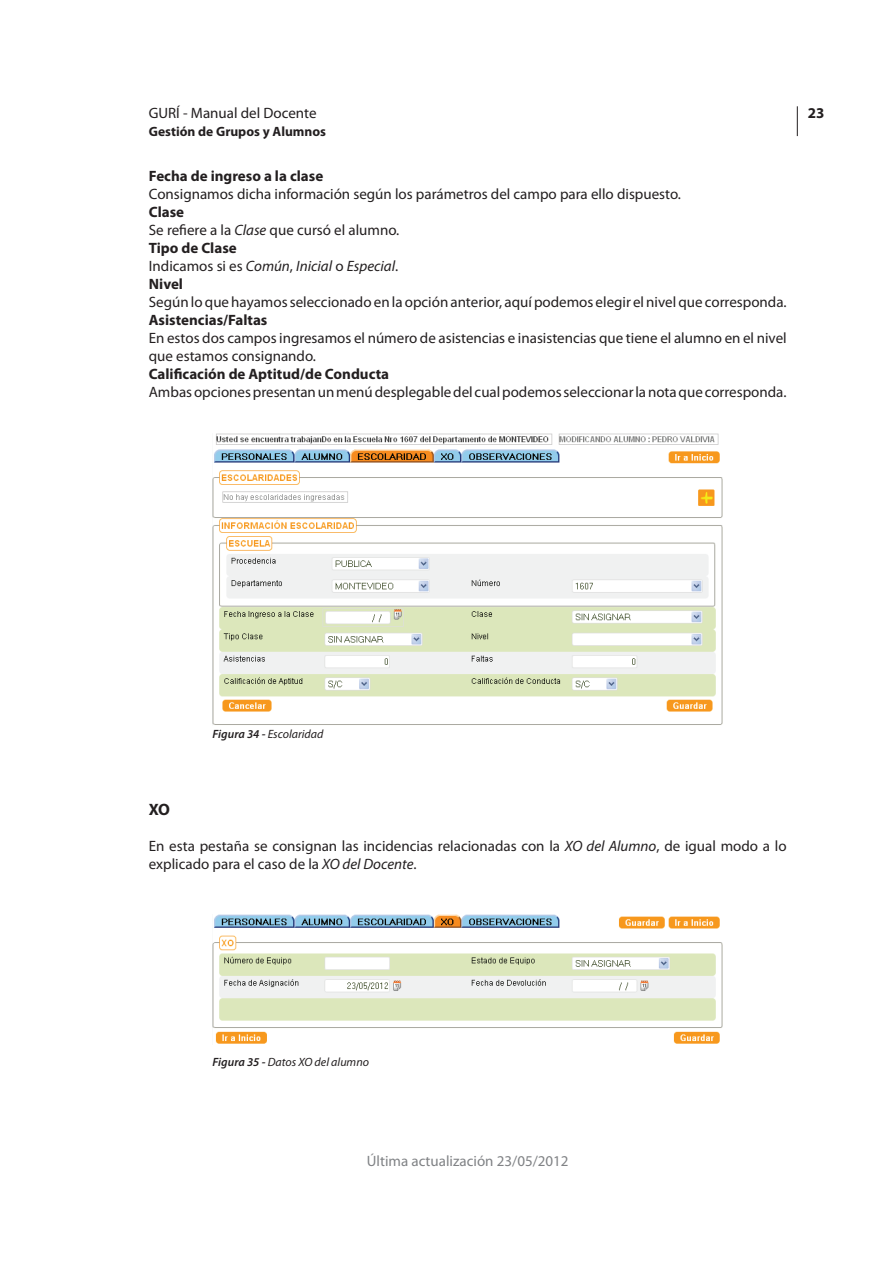
<style>
.page{position:relative;width:893px;height:1263px;background:#fff}
.page>*{position:absolute;margin:0;border:0;box-sizing:border-box;transform-origin:0 0}
.t1{font:700 16.5px "Myriad Pro";color:#231f20}
.t2{font:15px/18px "Myriad Pro";color:#231f20}
.t3{font:700 15px "Myriad Pro";color:#231f20}
.t4{font:15px "Myriad Pro";color:#808285}
.t5{font:700 13.5px "Myriad Pro";color:#231f20}
.t6{font:italic 12px "Myriad Pro";color:#231f20}
.s1{font-weight:700}
.s2{font-style:italic}
.s3{font-weight:600}
</style>
<div class="page">
<hr style="left:797px;top:106px;width:1px;height:30px;background:#231f20">
<img style="left:213px;top:434px;width:510px;height:291px">
<img style="left:213px;top:914px;width:510px;height:130px">
<p class="t2" style="left:149px;top:103px;width:169px">GURÍ - Manual del Docente</p>
<p class="t5" style="left:149px;top:122px;width:179px">Gestión de Grupos y Alumnos</p>
<p class="t3" style="left:149px;top:166px;width:176px">Fecha de ingreso a la clase</p>
<p class="t2" style="left:149px;top:185px;width:534px">Consignamos dicha información según los parámetros del campo para ello dispuesto.</p>
<p class="t2" style="left:149px;top:203px;width:252px"><span class="s1">Clase<br></span>Se refiere a la <span class="s2">Clase</span> que cursó el alumno.<br><span class="s1">Tipo de Clase<br></span>Indicamos si es <span class="s2">Común</span>, <span class="s2">Inicial</span> o <span class="s2">Especial</span>.<br><span class="s1">Nivel</span></p>
<p class="t2" style="left:149px;top:293px;width:639px">Según lo que hayamos seleccionado en la opción anterior, aquí podemos elegir el nivel que corresponda.</p>
<p class="t3" style="left:149px;top:310px;width:120px">Asistencias/Faltas</p>
<p class="t2" style="left:149px;top:329px;width:639px">En estos dos campos ingresamos el número de asistencias e inasistencias que tiene el alumno en el nivel que estamos consignando.</p>
<p class="t3" style="left:149px;top:364px;width:242px">Calificación de Aptitud/de Conducta</p>
<p class="t2" style="left:149px;top:383px;width:639px">Ambas opciones presentan un menú desplegable del cual podemos seleccionar la nota que corresponda.</p>
<p class="t3" style="left:808px;top:103px;width:18px">23</p>
<p class="t6" style="left:213px;top:727px;width:112px"><span class="s3">Figura 34 -</span> Escolaridad</p>
<p class="t1" style="left:149px;top:799px;width:23px">XO</p>
<p class="t2" style="left:149px;top:837px;width:639px">En esta pestaña se consignan las incidencias relacionadas con la <span class="s2">XO del Alumno</span>, de igual modo a lo explicado para el caso de la <span class="s2">XO del Docente</span>.</p>
<p class="t6" style="left:213px;top:1055px;width:158px"><span class="s3">Figura 35 -</span> Datos XO del alumno</p>
<p class="t4" style="left:367px;top:1151px;width:203px">Última actualización 23/05/2012</p>
</div>
